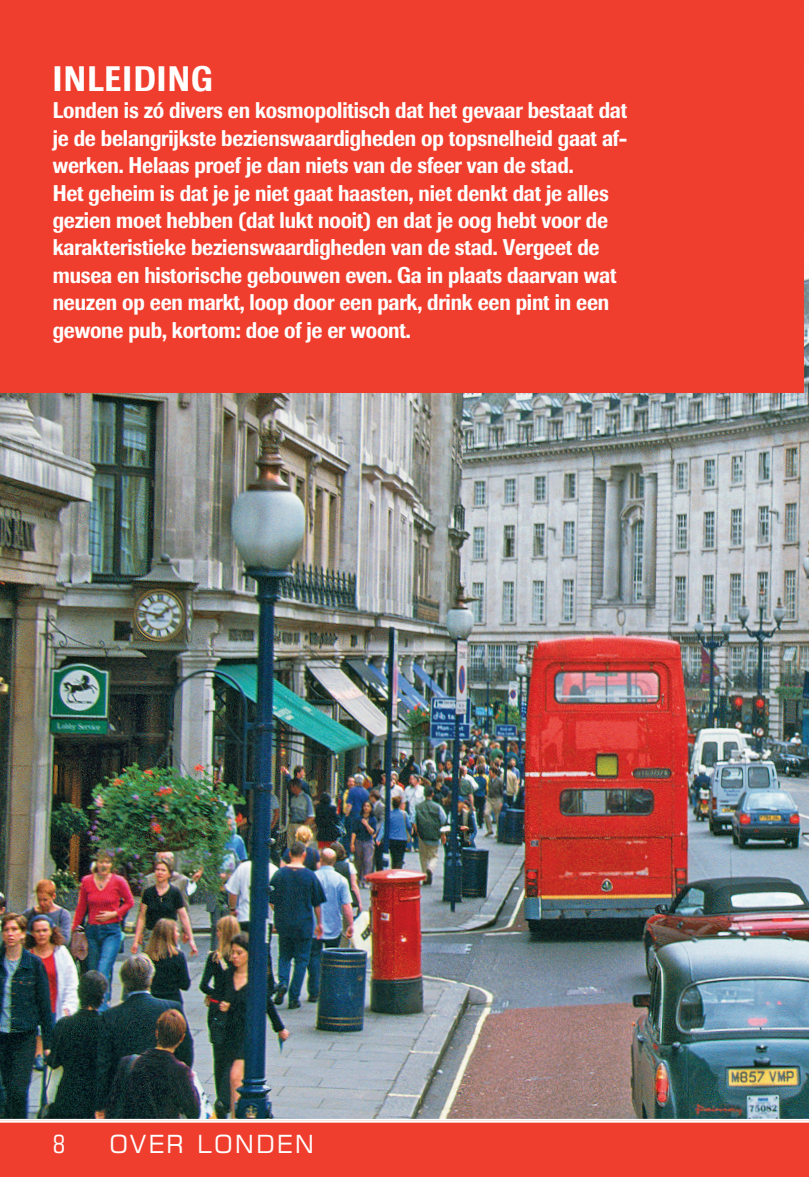
<style>
.page{position:relative;width:809px;height:1177px;background:#fff}
.page>*{position:absolute;margin:0;border:0;box-sizing:border-box;transform-origin:0 0}
.t1{font:500 35px "Imago";letter-spacing:.05em;color:#fff;scale:.87 1}
.t2{font:25px "Square 721 BT";letter-spacing:.08em;color:#fff}
.t3{font:condensed 25px "Square 721 BT";color:#fff}
.t4{font:500 22.5px/27.5px "Imago";letter-spacing:-.01em;color:#fff;scale:.87 1}
</style>
<div class="page">
<img style="left:0;top:271px;width:809px;height:848px">
<div style="left:804px;top:1120px;width:5px;height:57px;background:#ef3e2e"></div>
<div style="left:0;top:1120px;width:804px;height:57px;background:#ef3e2e"></div>
<hr style="left:0;top:1120px;width:809px;height:2px;background:#fff">
<div style="left:0;top:0;width:804px;height:393px;background:#ef3e2e"></div>
<h1 class="t1" style="left:53px;top:57px;width:185px">INLEIDING</h1>
<p class="t4" style="left:53px;top:96px;width:662px">Londen is zó divers en kosmopolitisch dat het gevaar bestaat dat je de belangrijkste bezienswaardigheden op topsnelheid gaat af&shy;werken. Helaas proef je dan niets van de sfeer van de stad.<br>Het geheim is dat je je niet gaat haasten, niet denkt dat je alles gezien moet hebben (dat lukt nooit) en dat je oog hebt voor de karakteristieke bezienswaardigheden van de stad. Vergeet de musea en historische gebouwen even. Ga in plaats daarvan wat neuzen op een markt, loop door een park, drink een pint in een gewone pub, kortom: doe of je er woont.</p>
<p class="t3" style="left:53px;top:1128px;width:14px">8</p>
<p class="t2" style="left:109px;top:1128px;width:206px">OVER LONDEN</p>
</div>
